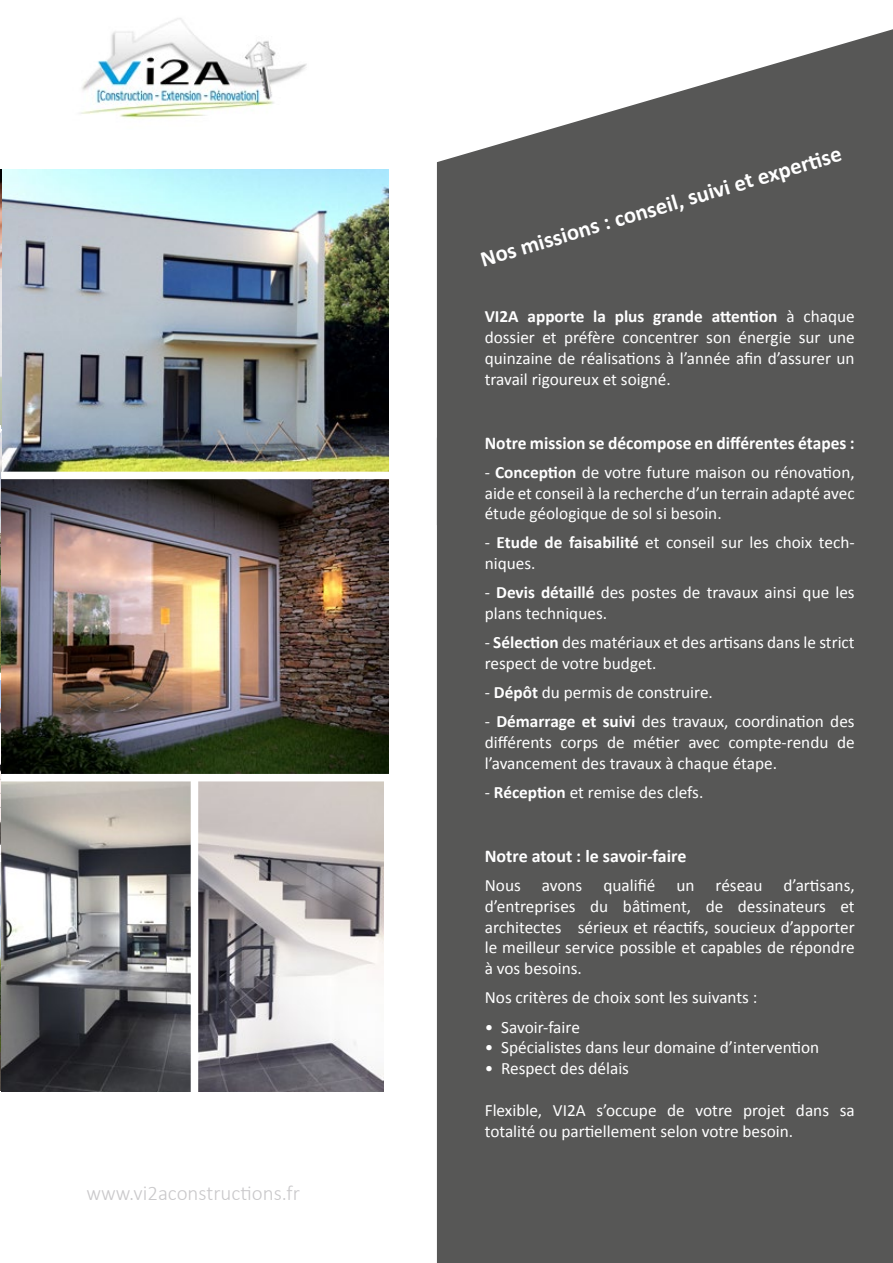
<style>
.page{position:relative;width:893px;height:1263px;background:#fff}
.page>*{position:absolute;margin:0;border:0;box-sizing:border-box;transform-origin:0 0}
.t1{font:700 22.5px "Calibri";color:#fff}
.t2{font:300 21px "Calibri";color:#cac9cb}
.t3{font:700 18px "Calibri";color:#fff}
.t4{font:17.25px/20.7px "Calibri";color:#fff;text-align:justify}
.s1{font-weight:700}
</style>
<div class="page">
<svg style="left:437px;top:29px;width:456px;height:401px;fill:#575756"></svg>
<div style="left:437px;top:430px;width:456px;height:833px;background:#575756"></div>
<img style="left:1px;top:169px;width:387px;height:303px">
<img style="left:0;top:169px;width:1px;height:256px">
<img style="left:0;top:433px;width:1px;height:240px">
<img style="left:0;top:680px;width:1px;height:174px">
<img style="left:0;top:862px;width:1px;height:229px">
<img style="left:1px;top:479px;width:387px;height:295px">
<img style="left:1px;top:781px;width:190px;height:310px">
<img style="left:198px;top:781px;width:185px;height:310px">
<img style="left:80px;top:18px;width:227px;height:101px">
<p class="t2" style="left:87px;top:1180px;width:215px">www.vi2aconstructions.fr</p>
<h1 class="t1" style="left:477px;top:244px;width:377px;rotate:-16deg">Nos missions : conseil, suivi et experti se</h1>
<p class="t4" style="left:485px;top:306px;width:371px"><span class="s1">VI2A apporte la plus grande attention</span> à chaque dossier et préfère concentrer son énergie sur une quinzaine de réalisations à l’année afin d’assurer un travail rigoureux et soigné.</p>
<p class="t3" style="left:485px;top:431px;width:371px">Notre mission se décompose en différentes étapes :</p>
<p class="t4" style="left:485px;top:461px;width:371px">- <span class="s1">Conception</span> de votre future maison ou rénovation, aide et conseil à la recherche d’un terrain adapté avec étude géologique de sol si besoin.</p>
<p class="t4" style="left:485px;top:532px;width:371px">- <span class="s1">Etude de faisabilité</span> et conseil sur les choix tech&shy;niques.</p>
<p class="t4" style="left:485px;top:581px;width:371px">- <span class="s1">Devis détaillé</span> des postes de travaux ainsi que les plans techniques.</p>
<p class="t4" style="left:485px;top:631px;width:371px">- <span class="s1">Sélection</span> des matériaux et des artisans dans le strict respect de votre budget.</p>
<p class="t4" style="left:485px;top:681px;width:230px">- <span class="s1">Dépôt</span> du permis de construire.</p>
<p class="t4" style="left:485px;top:710px;width:371px">- <span class="s1">Démarrage et suivi</span> des travaux, coordination des différents corps de métier avec compte-rendu de l’avancement des travaux à chaque étape.</p>
<p class="t4" style="left:485px;top:781px;width:220px">- <span class="s1">Réception</span> et remise des clefs.</p>
<p class="t3" style="left:485px;top:845px;width:203px">Notre atout : le savoir-faire</p>
<p class="t4" style="left:485px;top:874px;width:371px">Nous avons qualifié un réseau d’artisans, d’entreprises du bâtiment, de dessinateurs et architectes sérieux et réactifs, soucieux d’apporter le meilleur service possible et capables de répondre à vos besoins.</p>
<p class="t4" style="left:485px;top:986px;width:274px">Nos critères de choix sont les suivants :</p>
<p class="t4" style="left:485px;top:1016px;width:97px">• Savoir-faire</p>
<p class="t4" style="left:485px;top:1036px;width:336px">• Spécialistes dans leur domaine d’intervention</p>
<p class="t4" style="left:485px;top:1057px;width:146px">• Respect des délais</p>
<p class="t4" style="left:485px;top:1099px;width:371px">Flexible, VI2A s’occupe de votre projet dans sa totalité ou partiellement selon votre besoin.</p>
</div>
